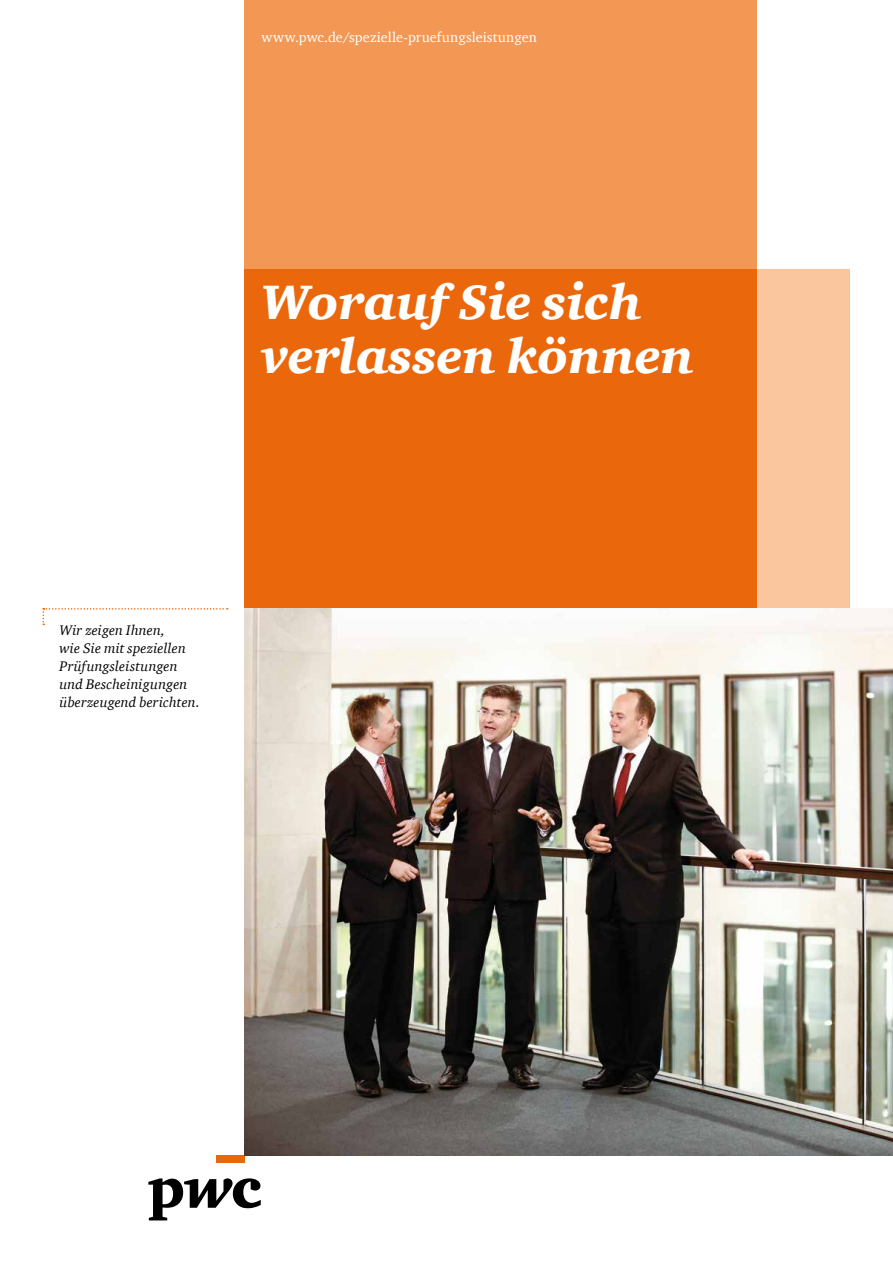
<style>
.page{position:relative;width:893px;height:1263px;background:#fff}
.page>*{position:absolute;margin:0;border:0;box-sizing:border-box;transform-origin:0 0}
.t1{font:italic 900 49.5px/54px "Charter ITC Com";color:#fff}
.t2{font:italic 14.25px/18px "Charter ITC Com";letter-spacing:.01em;color:#000}
.t3{font:14.25px "Charter ITC Com";letter-spacing:.01em;color:#fff}
</style>
<div class="page">
<div style="left:216px;top:1155px;width:28px;height:7px;background:#ea670c"></div>
<svg style="left:148px;top:1178px;width:113px;height:42px"></svg>
<div style="left:244px;top:269px;width:606px;height:886px;background:#f9c69d"></div>
<div style="left:244px;top:0;width:513px;height:1155px;background:#f29854"></div>
<div style="left:244px;top:269px;width:513px;height:886px;background:#ea670c"></div>
<svg style="left:43px;top:608px;width:185px;height:17px"></svg>
<img style="left:244px;top:608px;width:649px;height:547px">
<p class="t3" style="left:261px;top:29px;width:277px">www.pwc.de/spezielle-pruefungsleistungen</p>
<h1 class="t1" style="left:261px;top:276px;width:434px">Worauf Sie sich verlassen können</h1>
<p class="t2" style="left:60px;top:621px;width:142px">Wir zeigen Ihnen,<br>wie Sie mit speziellen<br>Prüfungsleistungen und Bescheinigungen überzeugend berichten.</p>
</div>
